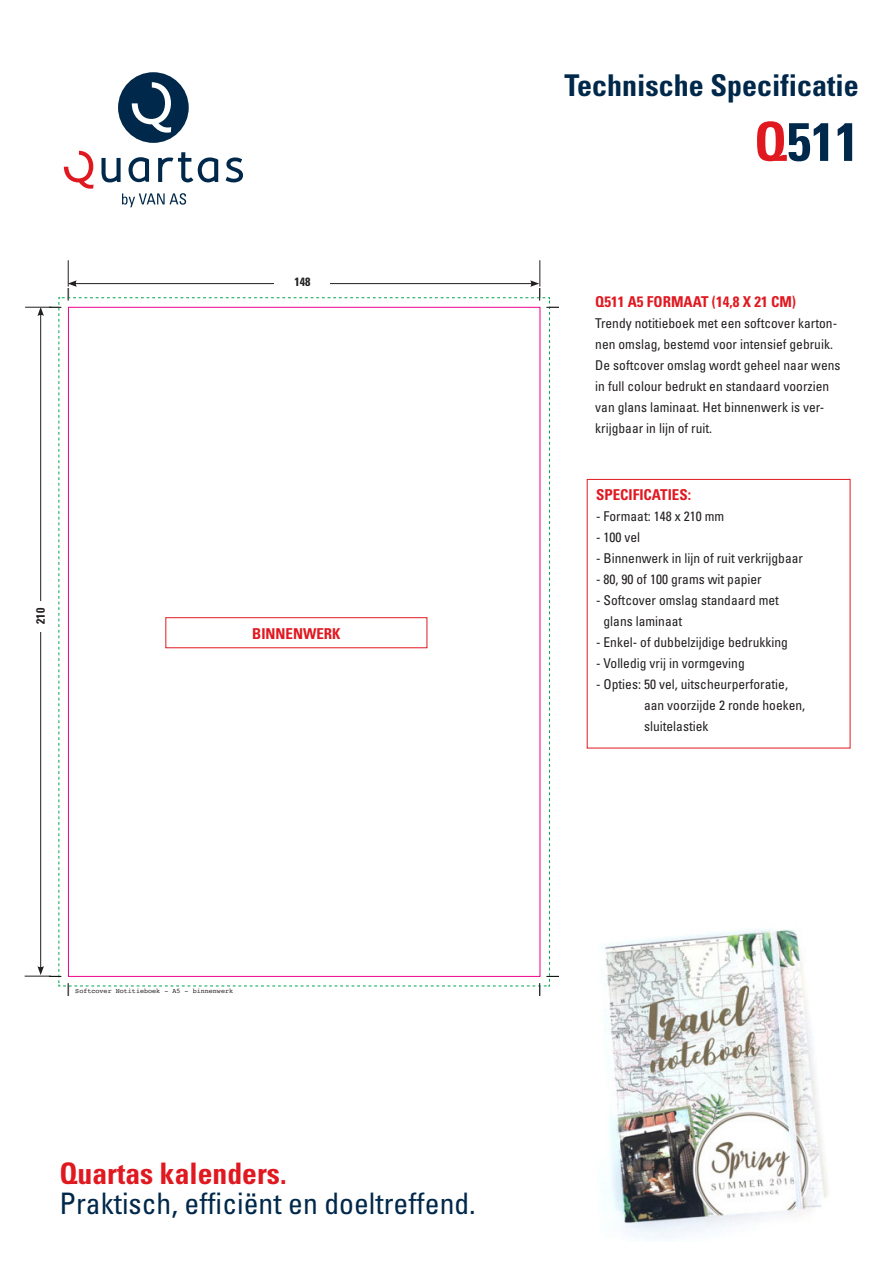
<style>
.page{position:relative;width:893px;height:1263px;background:#fff}
.page>*{position:absolute;margin:0;border:0;box-sizing:border-box;transform-origin:0 0}
.Normaal{font:700 condensed 54px "Univers";color:#00284a}
.Normaal-2{font:700 condensed 30px "Univers";color:#00284a}
.t1{font:condensed 29.55px/30px "Univers LT Std";color:#00284a}
.Normaal-3{font:700 condensed 15px "Univers";color:#e01921}
.Normaal-4{font:condensed 13.5px/21px "Univers";color:#231f20}
.Normaal-5{font:700 condensed 12px "Univers";color:#231f20}
.t2{font:6.75px "Courier";color:#231f20}
.s1{color:#e01921}
.s2{font-weight:700;color:#e01921}
</style>
<div class="page">
<svg style="left:101px;top:158px;width:20px;height:24px"></svg>
<svg style="left:64px;top:151px;width:30px;height:38px"></svg>
<svg style="left:129px;top:157px;width:20px;height:25px"></svg>
<svg style="left:226px;top:157px;width:17px;height:25px"></svg>
<svg style="left:158px;top:152px;width:60px;height:30px"></svg>
<div style="left:118px;top:72px;width:71px;height:71px;background:#00284a;border-radius:50%"></div>
<svg style="left:132px;top:82px;width:39px;height:51px"></svg>
<svg style="left:122px;top:193px;width:64px;height:14px"></svg>
<svg style="left:25px;top:260px;width:534px;height:735px"></svg>
<div style="left:166px;top:618px;width:261px;height:30px;background:#fff"></div>
<div style="left:165px;top:617px;width:262px;height:31px;border:1px solid #e01921"></div>
<img style="left:605px;top:929px;width:223px;height:310px">
<p class="Normaal-5" style="left:33px;top:624px;width:17px;rotate:-90deg">210</p>
<p class="Normaal-5" style="left:294px;top:275px;width:17px">148</p>
<p class="Normaal-3" style="left:252px;top:624px;width:90px">BINNENWERK</p>
<p class="Normaal-2" style="left:564px;top:66px;width:296px">Technische Specificatie</p>
<p class="Normaal" style="left:754px;top:109px;width:106px"><span class="s1">Q</span>511</p>
<p class="Normaal-3" style="left:595px;top:293px;width:202px">Q511 A5 FORMAAT (14,8 X 21 CM)</p>
<p class="Normaal-4" style="left:595px;top:313px;width:247px">Trendy notitieboek met een softcover karton&shy;nen omslag, bestemd voor intensief gebruik.<br>De softcover omslag wordt geheel naar wens in full colour bedrukt en standaard voorzien van glans laminaat. Het binnenwerk is ver&shy;krijgbaar in lijn of ruit.</p>
<p class="Normaal-3" style="left:596px;top:486px;width:96px">SPECIFICATIES:</p>
<p class="Normaal-4" style="left:596px;top:506px;width:130px">- Formaat: 148 x 210 mm</p>
<p class="Normaal-4" style="left:596px;top:527px;width:46px">- 100 vel</p>
<p class="Normaal-4" style="left:596px;top:548px;width:208px">- Binnenwerk in lijn of ruit verkrijgbaar</p>
<p class="Normaal-4" style="left:596px;top:569px;width:167px">- 80, 90 of 100 grams wit papier</p>
<p class="Normaal-4" style="left:604px;top:590px;width:177px;text-indent:-7px">- Softcover omslag standaard met glans laminaat</p>
<p class="Normaal-4" style="left:596px;top:632px;width:193px">- Enkel- of dubbelzijdige bedrukking</p>
<p class="Normaal-4" style="left:596px;top:653px;width:150px">- Volledig vrij in vormgeving</p>
<p class="Normaal-4" style="left:644px;top:674px;width:163px;text-indent:-48px">- Opties: 50 vel, uitscheurperforatie, aan voorzijde 2 ronde hoeken, sluitelastiek</p>
<p class="t2" style="left:75px;top:986px;width:159px">Softcover Notitieboek - A5 - binnenwerk</p>
<p class="t1" style="left:60px;top:1158px;width:418px"><span class="s2">Quartas kalenders.<br></span>Praktisch, efficiënt en doeltreffend.</p>
</div>
